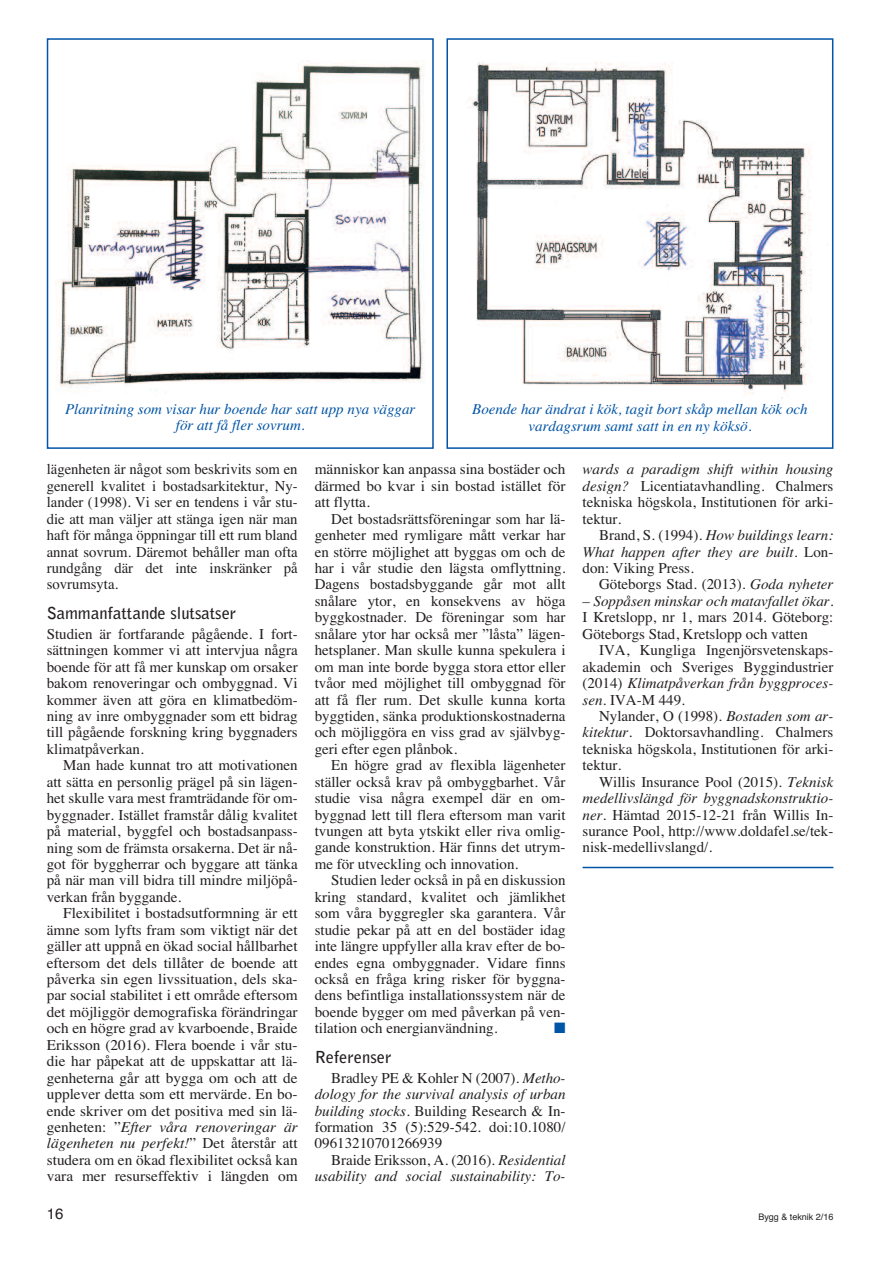
<style>
.page{position:relative;width:893px;height:1263px;background:#fff}
.page>*{position:absolute;margin:0;border:0;box-sizing:border-box;transform-origin:0 0}
.t1{font:700 16.5px "Bell Gothic";color:#231f20}
.t2{font:15px/16.5px "Times";color:#231f20;text-align:justify}
.t3{font:italic 15px/16.5px "Times";color:#231f20;text-align:right}
.t4{font:italic 15px/16.5px "Times";color:#0154a6;text-align:center}
.t5{font:15px "Helvetica";color:#231f20}
.t6{font:15px "Zapf Dingbats";color:#0154a6}
.t7{font:9px "Helvetica";color:#231f20}
.s1{font-style:italic}
.s2{font-style:normal}
</style>
<div class="page">
<img style="left:55px;top:60px;width:370px;height:333px">
<div style="left:47px;top:38px;width:387px;height:411px;border:2px solid #0154a6"></div>
<img style="left:469px;top:62px;width:360px;height:337px">
<div style="left:446px;top:38px;width:387px;height:411px;border:2px solid #0154a6"></div>
<hr style="left:583px;top:867px;width:250px;height:1px;background:#0154a6">
<p class="t4" style="left:65px;top:401px;width:352px">Planritning som visar hur boende har satt upp nya väggar för att få fler sovrum.</p>
<p class="t4" style="left:472px;top:401px;width:337px">Boende har ändrat i kök, tagit bort skåp mellan kök och vardagsrum samt satt in en ny köksö.</p>
<p class="t2" style="left:47px;top:461px;width:252px">lägenheten är något som beskrivits som en generell kvalitet i bostadsarkitektur, Ny&shy;lander (1998). Vi ser en tendens i vår stu&shy;die att man väljer att stänga igen när man haft för många öppningar till ett rum bland annat sovrum. Däremot behåller man ofta rundgång där det inte inskränker på sovrumsyta.</p>
<p class="t1" style="left:47px;top:607px;width:191px">Sammanfattande slutsatser</p>
<p class="t2" style="left:47px;top:625px;width:252px">Studien är fortfarande pågående. I fort&shy;sättningen kommer vi att intervjua några boende för att få mer kunskap om orsaker bakom renoveringar och ombyggnad. Vi kommer även att göra en klimatbedöm&shy;ning av inre ombyggnader som ett bidrag till pågående forskning kring byggnaders klimatpåverkan.</p>
<p class="t2" style="left:47px;top:757px;width:252px;text-indent:17px">Man hade kunnat tro att motivationen att sätta en personlig prägel på sin lägen&shy;het skulle vara mest framträdande för om&shy;byggnader. Istället framstår dålig kvalitet på material, byggfel och bostadsanpass&shy;ning som de främsta orsakerna. Det är nå&shy;got för byggherrar och byggare att tänka på när man vill bidra till mindre miljöpå&shy;verkan från byggande.</p>
<p class="t2" style="left:47px;top:905px;width:252px;text-indent:17px">Flexibilitet i bostadsutformning är ett ämne som lyfts fram som viktigt när det gäller att uppnå en ökad social hållbarhet eftersom det dels tillåter de boende att påverka sin egen livssituation, dels ska&shy;par social stabilitet i ett område eftersom det möjliggör demografiska förändringar och en högre grad av kvarboende, Braide Eriksson (2016). Flera boende i vår stu&shy;die har påpekat att de uppskattar att lä&shy;genheterna går att bygga om och att de upplever detta som ett mervärde. En bo&shy;ende skriver om det positiva med sin lä&shy;genheten: ”<span class="s1">Efter våra renoveringar är lägenheten nu perfekt!</span>” Det återstår att studera om en ökad flexibilitet också kan vara mer resurseffektiv i längden om</p>
<p class="t2" style="left:315px;top:461px;width:252px">människor kan anpassa sina bostäder och därmed bo kvar i sin bostad istället för att flytta.</p>
<p class="t2" style="left:315px;top:510px;width:252px;text-indent:17px">Det bostadsrättsföreningar som har lä&shy;genheter med rymligare mått verkar har en större möjlighet att byggas om och de har i vår studie den lägsta omflyttning.<br>Dagens bostadsbyggande går mot allt snålare ytor, en konsekvens av höga byggkostnader. De föreningar som har snålare ytor har också mer ”låsta” lägen&shy;hetsplaner. Man skulle kunna spekulera i om man inte borde bygga stora ettor eller tvåor med möjlighet till ombyggnad för att få fler rum. Det skulle kunna korta byggtiden, sänka produktionskostnaderna och möjliggöra en viss grad av självbyg&shy;geri efter egen plånbok.</p>
<p class="t2" style="left:315px;top:757px;width:252px;text-indent:17px">En högre grad av flexibla lägenheter ställer också krav på ombyggbarhet. Vår studie visa några exempel där en om&shy;byggnad lett till flera eftersom man varit tvungen att byta ytskikt eller riva omlig&shy;gande konstruktion. Här finns det utrym&shy;me för utveckling och innovation.</p>
<p class="t2" style="left:315px;top:872px;width:252px;text-indent:16px">Studien leder också in på en diskussion kring standard, kvalitet och jämlikhet som våra byggregler ska garantera. Vår studie pekar på att en del bostäder idag inte längre uppfyller alla krav efter de bo&shy;endes egna ombyggnader. Vidare finns också en fråga kring risker för byggna&shy;dens befintliga installationssystem när de boende bygger om med påverkan på ven&shy;tilation och energianvändning.</p>
<p class="t6" style="left:554px;top:1019px;width:13px">■</p>
<p class="t1" style="left:315px;top:1051px;width:78px">Referenser</p>
<p class="t2" style="left:315px;top:1069px;width:252px;text-indent:16px">Bradley PE &amp; Kohler N (2007). <span class="s1">Metho&shy;dology for the survival analysis of urban building stocks</span>. Building Research &amp; In&shy;formation 35 (5):529-542. doi:10.1080/ 09613210701266939</p>
<p class="t3" style="left:315px;top:1151px;width:252px"><span class="s2">Braide Eriksson, A. (2016).</span> Residential usability and social sustainability: To-</p>
<p class="t2" style="left:583px;top:461px;width:252px"><span class="s1">wards a paradigm shift within housing design?</span> Licentiatavhandling. Chalmers tekniska högskola, Institutionen för arki&shy;tektur.</p>
<p class="t3" style="left:583px;top:527px;width:252px;text-align:justify;text-indent:16px"><span class="s2">Brand, S. (1994).</span> How buildings learn:<br>What happen after they are built<span class="s2">. Lon&shy;don: Viking Press.</span></p>
<p class="t2" style="left:599px;top:576px;width:236px">Göteborgs Stad. (2013). <span class="s1">Goda nyheter</span></p>
<p class="t3" style="left:583px;top:592px;width:252px">– Soppåsen minskar och matavfallet ökar.</p>
<p class="t2" style="left:583px;top:609px;width:252px">I Kretslopp, nr 1, mars 2014. Göteborg:<br>Göteborgs Stad, Kretslopp och vatten</p>
<p class="t2" style="left:583px;top:642px;width:252px;text-indent:17px">IVA, Kungliga Ingenjörsvetenskaps&shy;akademin och Sveriges Byggindustrier (2014) <span class="s1">Klimatpåverkan från byggproces&shy;sen.</span> IVA-M 449.</p>
<p class="t2" style="left:583px;top:707px;width:252px;text-indent:17px">Nylander, O (1998). <span class="s1">Bostaden som ar&shy;kitektur.</span> Doktorsavhandling. Chalmers tekniska högskola, Institutionen för arki&shy;tektur.</p>
<p class="t2" style="left:583px;top:773px;width:252px;text-indent:16px">Willis Insurance Pool (2015). <span class="s1">Teknisk medellivslängd för byggnadskonstruktio&shy;ner</span>. Hämtad 2015-12-21 från Willis In&shy;surance Pool, http://www.doldafel.se/tek&shy;nisk-medellivslangd/.</p>
<p class="t5" style="left:47px;top:1205px;width:18px">16</p>
<p class="t7" style="left:758px;top:1211px;width:77px">Bygg &amp; teknik 2/16</p>
</div>
